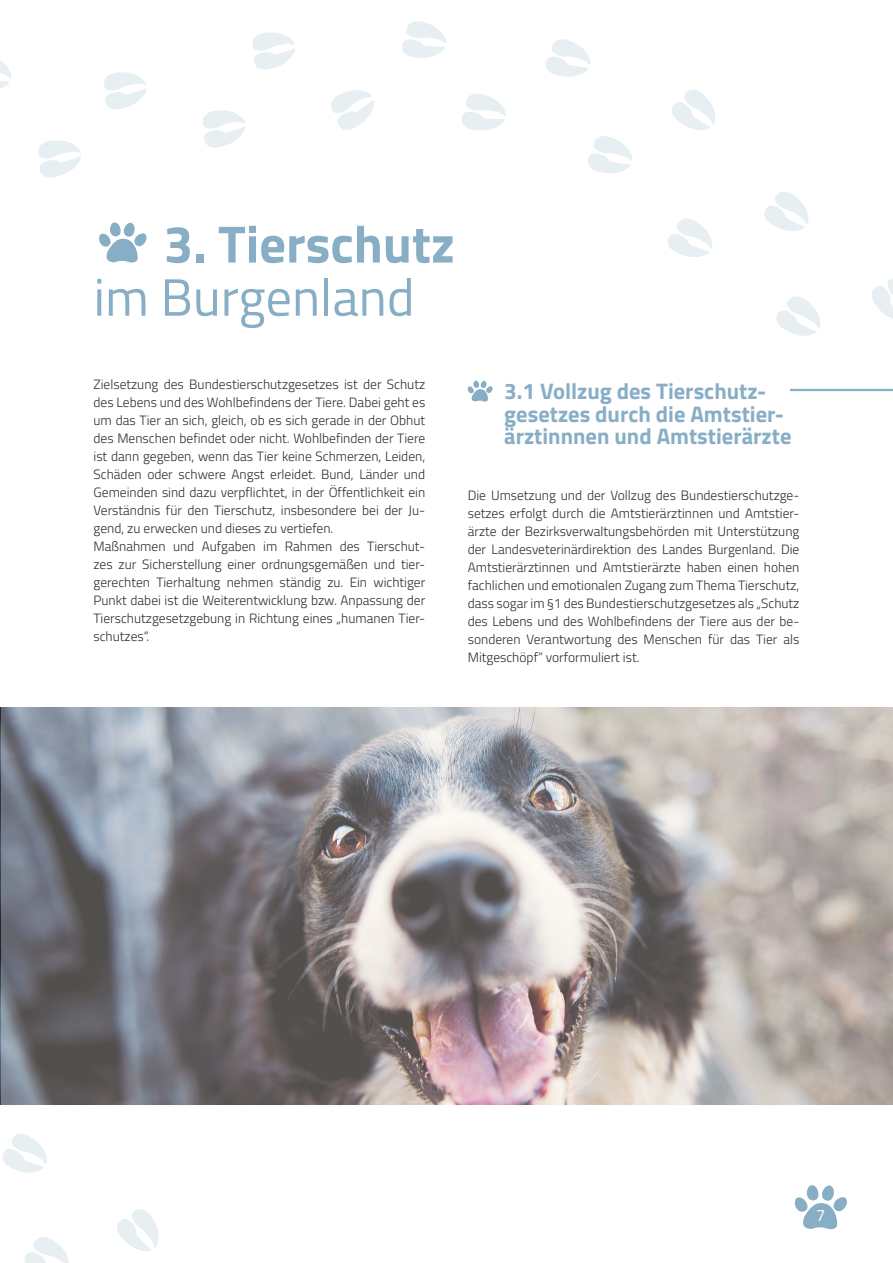
<style>
.page{position:relative;width:893px;height:1263px;background:#fff}
.page>*{position:absolute;margin:0;border:0;box-sizing:border-box;transform-origin:0 0}
.Überschrift_1_-_fett{font:700 52.5px "Titillium Web";color:#88aec5}
.Überschrift_1_-_regular{font:52.5px "Titillium Web";color:#88aec5}
.Überschrift_2{font:700 22.5px/22.5px "Titillium Web";color:#88aec5}
.Seitenzahl{font:16.5px "Titillium Web";color:#fff}
.Fließtext{font:300 13.5px/18px "Titillium Web";color:#2e2d2c;text-align:justify}
</style>
<div class="page">
<svg style="left:99px;top:222px;width:48px;height:41px"></svg>
<svg style="left:468px;top:381px;width:25px;height:21px"></svg>
<hr style="left:790px;top:389px;width:103px;height:2px;background:#88aec5">
<svg style="left:794px;top:1185px;width:53px;height:44px"></svg>
<svg style="left:104px;top:72px;width:43px;height:38px"></svg>
<svg style="left:0;top:60px;width:11px;height:29px"></svg>
<svg style="left:203px;top:110px;width:42px;height:38px"></svg>
<svg style="left:38px;top:140px;width:43px;height:38px"></svg>
<svg style="left:331px;top:90px;width:43px;height:40px"></svg>
<svg style="left:461px;top:93px;width:45px;height:37px"></svg>
<svg style="left:668px;top:218px;width:44px;height:39px"></svg>
<svg style="left:672px;top:90px;width:43px;height:40px"></svg>
<svg style="left:872px;top:278px;width:21px;height:41px"></svg>
<svg style="left:252px;top:32px;width:43px;height:38px"></svg>
<svg style="left:402px;top:21px;width:45px;height:37px"></svg>
<svg style="left:546px;top:39px;width:45px;height:38px"></svg>
<svg style="left:764px;top:191px;width:45px;height:40px"></svg>
<svg style="left:588px;top:136px;width:45px;height:38px"></svg>
<svg style="left:776px;top:296px;width:44px;height:40px"></svg>
<svg style="left:117px;top:1209px;width:42px;height:42px"></svg>
<svg style="left:2px;top:1134px;width:45px;height:39px"></svg>
<svg style="left:24px;top:1237px;width:45px;height:26px"></svg>
<svg style="left:1px;top:707px;width:892px;height:398px;background:#9b9698"></svg>
<p class="Überschrift_1_-_fett" style="left:164px;top:204px;width:293px">3. Tierschutz</p>
<p class="Überschrift_1_-_regular" style="left:94px;top:259px;width:323px">im Burgenland</p>
<p class="Fließtext" style="left:94px;top:375px;width:333px">Zielsetzung des Bundestierschutzgesetzes ist der Schutz des Lebens und des Wohlbefindens der Tiere. Dabei geht es um das Tier an sich, gleich, ob es sich gerade in der Obhut des Menschen befindet oder nicht. Wohlbefinden der Tiere ist dann gegeben, wenn das Tier keine Schmerzen, Leiden, Schäden oder schwere Angst erleidet. Bund, Länder und Gemeinden sind dazu verpflichtet, in der Öffentlichkeit ein Verständnis für den Tierschutz, insbesondere bei der Ju&shy;gend, zu erwecken und dieses zu vertiefen.</p>
<p class="Fließtext" style="left:94px;top:537px;width:333px">Maßnahmen und Aufgaben im Rahmen des Tierschut&shy;zes zur Sicherstellung einer ordnungsgemäßen und tier&shy;gerechten Tierhaltung nehmen ständig zu. Ein wichtiger Punkt dabei ist die Weiterentwicklung bzw. Anpassung der Tierschutzgesetzgebung in Richtung eines „humanen Tier&shy;schutzes“.</p>
<p class="Überschrift_2" style="left:504px;top:379px;width:289px">3.1 Vollzug des Tierschutz&shy;gesetzes durch die Amtstier&shy;ärztinnnen und Amtstierärzte</p>
<p class="Fließtext" style="left:468px;top:486px;width:333px">Die Umsetzung und der Vollzug des Bundestierschutzge&shy;setzes erfolgt durch die Amtstierärztinnen und Amtstier&shy;ärzte der Bezirksverwaltungsbehörden mit Unterstützung der Landesveterinärdirektion des Landes Burgenland. Die Amtstierärztinnen und Amtstierärzte haben einen hohen fachlichen und emotionalen Zugang zum Thema Tierschutz, dass sogar im §1 des Bundestierschutzgesetzes als „Schutz des Lebens und des Wohlbefindens der Tiere aus der be&shy;sonderen Verantwortung des Menschen für das Tier als Mitgeschöpf“ vorformuliert ist.</p>
<p class="Seitenzahl" style="left:816px;top:1203px;width:11px">7</p>
</div>
